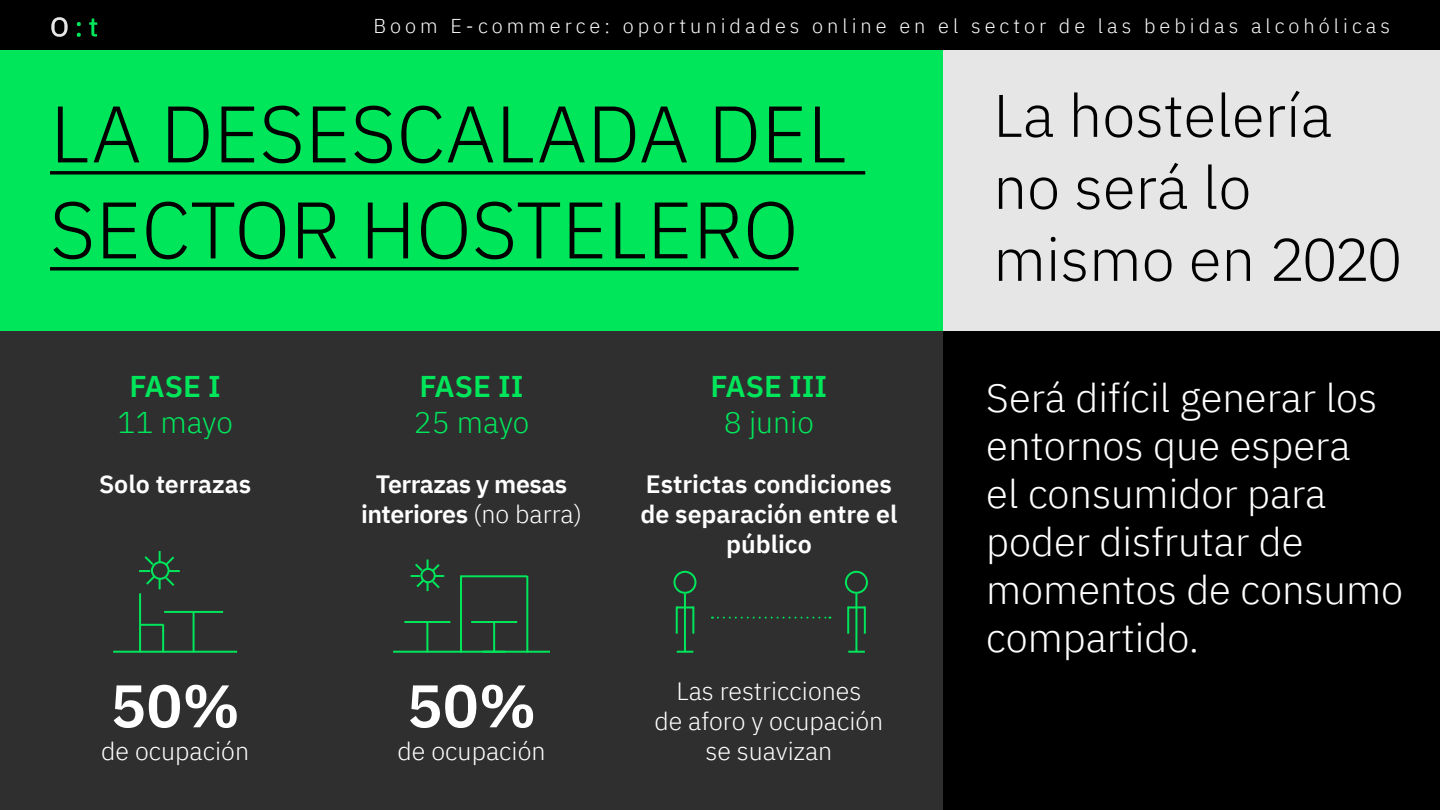
<style>
.page{position:relative;width:1440px;height:810px;background:#fff}
.page>*{position:absolute;margin:0;border:0;box-sizing:border-box;transform-origin:0 0}
.t1{font:300 80px/96px "IBM Plex Sans";color:#000}
.t2{font:300 60px/72px "IBM Plex Sans";color:#000}
.t3{font:600 60px "IBM Plex Sans";color:#fff}
.t4{font:300 40px/48px "IBM Plex Sans";color:#fff}
.t5{font:600 30px "IBM Plex Sans";color:#00e65b}
.t6{font:300 30px "IBM Plex Sans";color:#00e65b}
.t7{font:300 25px/30px "IBM Plex Sans";color:#fff;text-align:center}
.t8{font:600 25px/30px "IBM Plex Sans";color:#fff;text-align:center}
.t9{font:600 25px/30px "IBM Plex Sans";letter-spacing:-.02em;color:#fff;text-align:center}
.t10{font:300 20px "IBM Plex Sans";letter-spacing:.2em;color:#fff}
.s1{font-weight:300}
</style>
<div class="page">
<div style="left:0;top:43px;width:1440px;height:767px;background:#2f2f2f"></div>
<div style="left:943px;top:331px;width:497px;height:479px;background:#000"></div>
<div style="left:0;top:0;width:945px;height:331px;background:#00e65b"></div>
<svg style="left:50px;top:171px;width:815px;height:4px;background:#001f0c"></svg>
<svg style="left:50px;top:267px;width:749px;height:4px;background:#001f0c"></svg>
<div style="left:943px;top:0;width:497px;height:331px;background:#e6e6e6"></div>
<hr style="left:164px;top:611px;width:59px;height:2px;background:#00e65b">
<hr style="left:113px;top:651px;width:124px;height:2px;background:#00e65b">
<hr style="left:193px;top:612px;width:2px;height:40px;background:#00e65b">
<svg style="left:139px;top:551px;width:41px;height:38px"></svg>
<hr style="left:139px;top:593px;width:2px;height:59px;background:#00e65b">
<hr style="left:140px;top:624px;width:23px;height:2px;background:#00e65b">
<hr style="left:162px;top:624px;width:2px;height:28px;background:#00e65b">
<hr style="left:404px;top:621px;width:46px;height:2px;background:#00e65b">
<hr style="left:393px;top:651px;width:157px;height:2px;background:#00e65b">
<hr style="left:426px;top:622px;width:2px;height:30px;background:#00e65b">
<hr style="left:471px;top:621px;width:46px;height:2px;background:#00e65b">
<hr style="left:493px;top:622px;width:2px;height:30px;background:#00e65b">
<svg style="left:411px;top:559px;width:33px;height:32px"></svg>
<hr style="left:460px;top:577px;width:2px;height:76px;background:#00e65b">
<hr style="left:460px;top:575px;width:67px;height:2px;background:#00e65b">
<hr style="left:526px;top:576px;width:2px;height:77px;background:#00e65b">
<div style="left:673px;top:571px;width:23px;height:23px;border:2px solid #00e65b;border-radius:50%"></div>
<hr style="left:684px;top:594px;width:2px;height:58px;background:#00e65b">
<hr style="left:692px;top:606px;width:2px;height:28px;background:#00e65b">
<hr style="left:676px;top:606px;width:2px;height:28px;background:#00e65b">
<svg style="left:677px;top:606px;width:16px;height:2px"></svg>
<svg style="left:677px;top:651px;width:16px;height:2px"></svg>
<div style="left:845px;top:571px;width:23px;height:23px;border:2px solid #00e65b;border-radius:50%"></div>
<hr style="left:855px;top:594px;width:2px;height:58px;background:#00e65b">
<hr style="left:864px;top:606px;width:2px;height:28px;background:#00e65b">
<hr style="left:847px;top:606px;width:2px;height:28px;background:#00e65b">
<svg style="left:848px;top:606px;width:17px;height:2px"></svg>
<svg style="left:848px;top:651px;width:17px;height:2px"></svg>
<svg style="left:712px;top:617px;width:118px;height:2px"></svg>
<div style="left:0;top:0;width:1440px;height:50px;background:#000"></div>
<svg style="left:51px;top:17px;width:17px;height:20px"></svg>
<svg style="left:77px;top:22px;width:4px;height:15px"></svg>
<svg style="left:89px;top:19px;width:8px;height:18px"></svg>
<p class="t10" style="left:373px;top:11px;width:1018px">Boom E-commerce: oportunidades online en el sector de las bebidas alcohólicas</p>
<h1 class="t1" style="left:50px;top:79px;width:798px">LA DESESCALADA DEL<br>SECTOR HOSTELERO</h1>
<p class="t5" style="left:129px;top:363px;width:93px">FASE I</p>
<p class="t6" style="left:117px;top:400px;width:117px">11 mayo</p>
<p class="t8" style="left:99px;top:467px;width:154px">Solo terrazas</p>
<p class="t5" style="left:420px;top:363px;width:106px">FASE II</p>
<p class="t6" style="left:414px;top:400px;width:117px">25 mayo</p>
<p class="t5" style="left:711px;top:363px;width:118px">FASE III</p>
<p class="t6" style="left:724px;top:400px;width:91px">8 junio</p>
<p class="t9" style="left:361px;top:467px;width:223px">Terrazas y mesas interiores <span class="s1">(no barra)</span></p>
<p class="t8" style="left:640px;top:467px;width:259px">Estrictas condiciones de separación entre el público</p>
<h2 class="t3" style="left:110px;top:659px;width:131px">50%</h2>
<h2 class="t3" style="left:407px;top:659px;width:131px">50%</h2>
<p class="t7" style="left:101px;top:734px;width:149px">de ocupación</p>
<p class="t7" style="left:398px;top:734px;width:149px">de ocupación</p>
<p class="t7" style="left:655px;top:674px;width:230px">Las restricciones<br>de aforo y ocupación se suavizan</p>
<h2 class="t2" style="left:993px;top:75px;width:411px">La hostelería no será lo mismo en 2020</h2>
<p class="t4" style="left:986px;top:371px;width:418px">Será difícil generar los entornos que espera<br>el consumidor para poder disfrutar de momentos de consumo compartido.</p>
</div>
